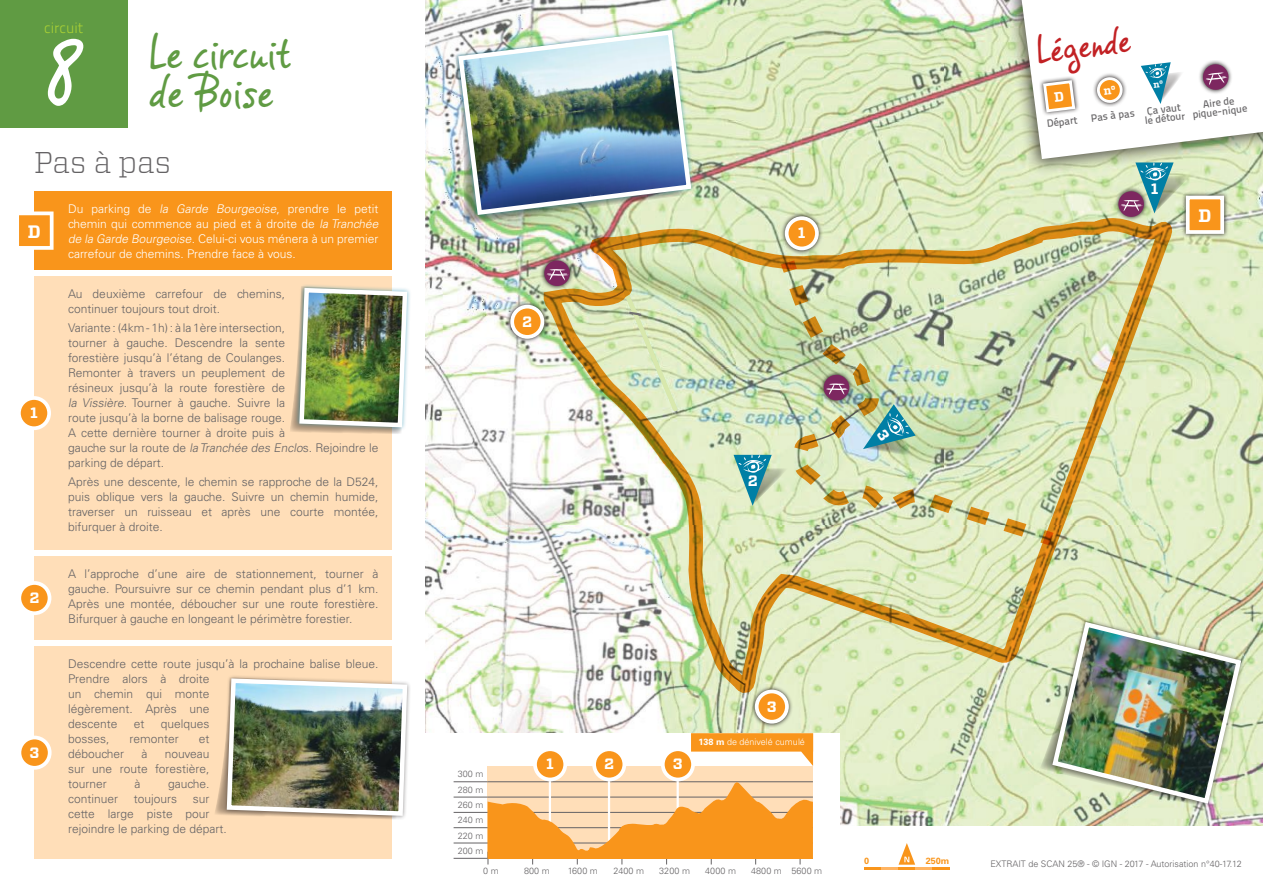
<style>
.page{position:relative;width:1263px;height:893px;background:#fff}
.page>*{position:absolute;margin:0;border:0;box-sizing:border-box;transform-origin:0 0}
.t1{font:97.5px "Vince Hand II Calvados";color:#fff}
.t2{font:45px/39px "Vince Hand II Calvados";letter-spacing:-.01em;color:#609b43}
.t3{font:36px "Vince Hand II Calvados";color:#c22124}
.t4{font:300 30px "Vitesse";color:#656365}
.t5{font:700 18px "Vitesse";color:#fff}
.t6{font:700 15px "Vitesse";color:#fff}
.t7{font:15px "Titillium Text 14 L 250 wt";color:#a9d035}
.t8{font:300 12px/15px "Univers LT Std";color:#656365}
.t9{font:300 12px/15px "Univers LT Std";color:#fff}
.t10{font:10.5px/9px "Titillium Text 14 L 600 wt";color:#656365}
.t11{font:300 9px/15.3px "Univers LT Std";color:#656365;text-align:justify}
.t12{font:300 9px "Univers LT Std";color:#fff}
.t13{font:700 9px "Univers LT Std";color:#f9951b}
.s1{font-style:italic}
.s2{font-weight:700}
</style>
<div class="page">
<img style="left:425px;top:524px;width:838px;height:302px">
<img style="left:425px;top:0;width:838px;height:524px">
<img style="left:544px;top:218px;width:628px;height:475px">
<img style="left:567px;top:287px;width:114px;height:128px">
<img style="left:455px;top:28px;width:239px;height:197px">
<div style="left:34px;top:191px;width:357px;height:79px;background:#f9951b"></div>
<div style="left:34px;top:276px;width:357px;height:274px;background:#ffdeb8"></div>
<div style="left:34px;top:556px;width:357px;height:84px;background:#ffdeb8"></div>
<div style="left:34px;top:646px;width:357px;height:213px;background:#ffdeb8"></div>
<img style="left:1039px;top:619px;width:205px;height:188px">
<svg style="left:19px;top:211px;width:35px;height:39px"></svg>
<div style="left:0;top:0;width:128px;height:128px;background:#609b43"></div>
<div style="left:19px;top:398px;width:30px;height:30px;background:#f9951b;border-radius:50%"></div>
<div style="left:17px;top:396px;width:34px;height:34px;border:4px solid #fff;border-radius:50%"></div>
<div style="left:19px;top:583px;width:31px;height:30px;background:#f9951b;border-radius:50%"></div>
<div style="left:17px;top:581px;width:34px;height:34px;border:4px solid #fff;border-radius:50%"></div>
<svg style="left:780px;top:212px;width:43px;height:43px"></svg>
<div style="left:787px;top:218px;width:30px;height:30px;background:#f9951b;border-radius:50%"></div>
<div style="left:785px;top:216px;width:34px;height:34px;border:4px solid #fff;border-radius:50%"></div>
<svg style="left:506px;top:300px;width:43px;height:43px"></svg>
<div style="left:512px;top:307px;width:30px;height:30px;background:#f9951b;border-radius:50%"></div>
<div style="left:510px;top:305px;width:34px;height:34px;border:4px solid #fff;border-radius:50%"></div>
<svg style="left:750px;top:685px;width:43px;height:43px"></svg>
<div style="left:757px;top:691px;width:30px;height:31px;background:#f9951b;border-radius:50%"></div>
<div style="left:755px;top:690px;width:34px;height:34px;border:4px solid #fff;border-radius:50%"></div>
<svg style="left:1181px;top:236px;width:48px;height:2px"></svg>
<div style="left:1002px;top:0;width:261px;height:176px;background:#241f1f;opacity:.75"></div>
<div style="left:19px;top:737px;width:31px;height:31px;background:#f9951b;border-radius:50%"></div>
<div style="left:18px;top:736px;width:34px;height:34px;border:4px solid #fff;border-radius:50%"></div>
<div style="left:223px;top:674px;width:189px;height:146px;background:#241f1f;opacity:.5"></div>
<img style="left:215px;top:676px;width:195px;height:144px">
<div style="left:417px;top:733px;width:423px;height:160px;background:#fff"></div>
<div style="left:488px;top:766px;width:325px;height:92px;background:#ffdeb8"></div>
<hr style="left:454px;top:781px;width:34px;height:1px;background:#656365">
<hr style="left:488px;top:781px;width:325px;height:1px;background:#656365">
<hr style="left:454px;top:797px;width:34px;height:1px;background:#656365">
<hr style="left:454px;top:812px;width:34px;height:1px;background:#656365">
<hr style="left:454px;top:827px;width:34px;height:1px;background:#656365">
<hr style="left:454px;top:843px;width:34px;height:1px;background:#656365">
<hr style="left:454px;top:858px;width:34px;height:1px;background:#656365">
<svg style="left:691px;top:733px;width:122px;height:33px"></svg>
<hr style="left:549px;top:781px;width:2px;height:78px;background:#fff">
<div style="left:535px;top:749px;width:30px;height:30px;background:#f9951b;border-radius:50%"></div>
<div style="left:533px;top:747px;width:34px;height:34px;border:4px solid #fff;border-radius:50%"></div>
<hr style="left:608px;top:781px;width:2px;height:78px;background:#fff">
<div style="left:594px;top:749px;width:30px;height:30px;background:#f9951b;border-radius:50%"></div>
<div style="left:592px;top:747px;width:34px;height:34px;border:4px solid #fff;border-radius:50%"></div>
<hr style="left:676px;top:781px;width:3px;height:78px;background:#fff">
<div style="left:663px;top:749px;width:30px;height:30px;background:#f9951b;border-radius:50%"></div>
<div style="left:661px;top:747px;width:34px;height:34px;border:4px solid #fff;border-radius:50%"></div>
<svg style="left:898px;top:843px;width:17px;height:22px"></svg>
<hr style="left:864px;top:867px;width:17px;height:3px;background:#f9951b">
<hr style="left:881px;top:867px;width:17px;height:3px;background:#ffb462">
<hr style="left:898px;top:867px;width:17px;height:3px;background:#f9951b">
<hr style="left:915px;top:867px;width:17px;height:3px;background:#ffb462">
<hr style="left:932px;top:867px;width:17px;height:3px;background:#f9951b">
<svg style="left:488px;top:782px;width:325px;height:82px"></svg>
<svg style="left:540px;top:256px;width:34px;height:34px"></svg>
<div style="left:544px;top:260px;width:26px;height:26px;background:#7d2760;border-radius:50%"></div>
<svg style="left:547px;top:269px;width:22px;height:11px"></svg>
<div style="left:295px;top:284px;width:117px;height:148px;background:#007fa5;opacity:.5"></div>
<img style="left:290px;top:286px;width:120px;height:148px">
<img style="left:733px;top:260px;width:320px;height:285px">
<svg style="left:1022px;top:0;width:241px;height:236px"></svg>
<p class="t7" style="left:44px;top:18px;width:41px">circuit</p>
<h1 class="t1" style="left:45px;top:9px;width:39px">8</h1>
<h2 class="t2" style="left:149px;top:32px;width:144px">Le circuit de Boise</h2>
<h3 class="t4" style="left:34px;top:142px;width:139px">Pas à pas</h3>
<h3 class="t5" style="left:28px;top:220px;width:15px">D</h3>
<p class="t6" style="left:30px;top:403px;width:9px">1</p>
<p class="t6" style="left:29px;top:588px;width:12px">2</p>
<p class="t6" style="left:30px;top:742px;width:11px">3</p>
<p class="t9" style="left:68px;top:201px;width:314px">Du parking de <span class="s1">la Garde Bourgeoise</span>, prendre le petit chemin qui commence au pied et à droite de <span class="s1">la Tranchée de la Garde Bourgeoise</span>. Celui-ci vous ménera à un premier carrefour de chemins. Prendre face à vous.</p>
<p class="t8" style="left:68px;top:286px;width:219px">Au deuxième carrefour de chemins, continuer toujours tout droit.</p>
<p class="t8" style="left:68px;top:320px;width:312px">Variante : (4km - 1h) : à la 1ère intersection,<br>tourner à gauche. Descendre la sente<br>forestière jusqu’à l’étang de Coulanges.<br>Remonter à travers un peuplement de<br>résineux jusqu’à la route forestière de<br><span class="s1">la Vissière</span>. Tourner à gauche. Suivre la<br>route jusqu’à la borne de balisage rouge.<br>A cette dernière tourner à droite puis à<br>gauche sur la route de <span class="s1">la Tranchée des Enclo</span>s. Rejoindre le parking de départ.</p>
<p class="t8" style="left:68px;top:475px;width:312px;text-align:justify">Après une descente, le chemin se rapproche de la D524, puis oblique vers la gauche. Suivre un chemin humide, traverser un ruisseau et après une courte montée, bifurquer à droite.</p>
<p class="t8" style="left:68px;top:566px;width:312px;text-align:justify">A l’approche d’une aire de stationnement, tourner à gauche. Poursuivre sur ce chemin pendant plus d’1 km.<br>Après une montée, déboucher sur une route forestière.<br>Bifurquer à gauche en longeant le périmètre forestier.</p>
<p class="t8" style="left:68px;top:656px;width:312px">Descendre cette route jusqu’à la prochaine balise bleue.<br>Prendre alors à droite<br>un chemin qui monte<br>légèrement. Après une<br>descente</p>
<p class="t8" style="left:134px;top:716px;width:12px">et</p>
<p class="t8" style="left:161px;top:716px;width:50px">quelques</p>
<p class="t8" style="left:68px;top:731px;width:43px">bosses,</p>
<p class="t8" style="left:129px;top:731px;width:51px">remonter</p>
<p class="t8" style="left:199px;top:731px;width:12px">et</p>
<p class="t8" style="left:68px;top:746px;width:58px">déboucher</p>
<p class="t8" style="left:141px;top:746px;width:7px">à</p>
<p class="t8" style="left:68px;top:746px;width:143px;text-align:justify;text-indent:97px">nouveau sur une route forestière, tourner</p>
<p class="t8" style="left:134px;top:776px;width:7px">à</p>
<p class="t8" style="left:168px;top:776px;width:43px">gauche.</p>
<p class="t8" style="left:68px;top:791px;width:52px">continuer</p>
<p class="t8" style="left:134px;top:791px;width:45px">toujours</p>
<p class="t8" style="left:68px;top:791px;width:160px;text-indent:125px">sur cette large piste pour rejoindre le parking de départ.</p>
<p class="t6" style="left:522px;top:311px;width:12px">2</p>
<p class="t6" style="left:798px;top:223px;width:9px">1</p>
<p class="t6" style="left:748px;top:471px;width:12px">2</p>
<h3 class="t3" style="left:1034px;top:29px;width:96px;rotate:-7deg">Légende</h3>
<p class="t10" style="left:1046px;top:119px;width:32px;rotate:-7deg">Départ</p>
<p class="t10" style="left:1143px;top:107px;width:42px;text-indent:-53px;rotate:-7deg">Pas à pas Ça vaut le détour</p>
<p class="t10" style="left:1191px;top:101px;width:57px;text-align:center;rotate:-7deg">Aire de pique-nique</p>
<p class="t6" style="left:1151px;top:179px;width:9px">1</p>
<h3 class="t5" style="left:1198px;top:204px;width:15px">D</h3>
<p class="t6" style="left:767px;top:696px;width:11px">3</p>
<p class="t11" style="left:458px;top:766px;width:27px">300 m 280 m 260 m 240 m 220 m 200 m</p>
<p class="t6" style="left:546px;top:754px;width:9px">1</p>
<p class="t6" style="left:604px;top:754px;width:12px">2</p>
<p class="t6" style="left:673px;top:754px;width:11px">3</p>
<p class="t12" style="left:699px;top:737px;width:108px"><span class="s2">138 m</span> de dénivelé cumulé</p>
<p class="t11" style="left:483px;top:863px;width:17px">0 m</p>
<p class="t11" style="left:524px;top:863px;width:27px">800 m</p>
<p class="t11" style="left:568px;top:863px;width:32px">1600 m</p>
<p class="t11" style="left:613px;top:863px;width:32px">2400 m</p>
<p class="t11" style="left:659px;top:863px;width:32px">3200 m</p>
<p class="t11" style="left:705px;top:863px;width:32px">4000 m</p>
<p class="t11" style="left:751px;top:863px;width:73px">4800 m 5600 m</p>
<p class="t13" style="left:864px;top:856px;width:7px">0</p>
<p class="t13" style="left:926px;top:856px;width:25px">250m</p>
<p class="t11" style="left:990px;top:857px;width:253px">EXTRAIT de SCAN 25® - © IGN - 2017 - Autorisation n°40-17.12</p>
</div>
